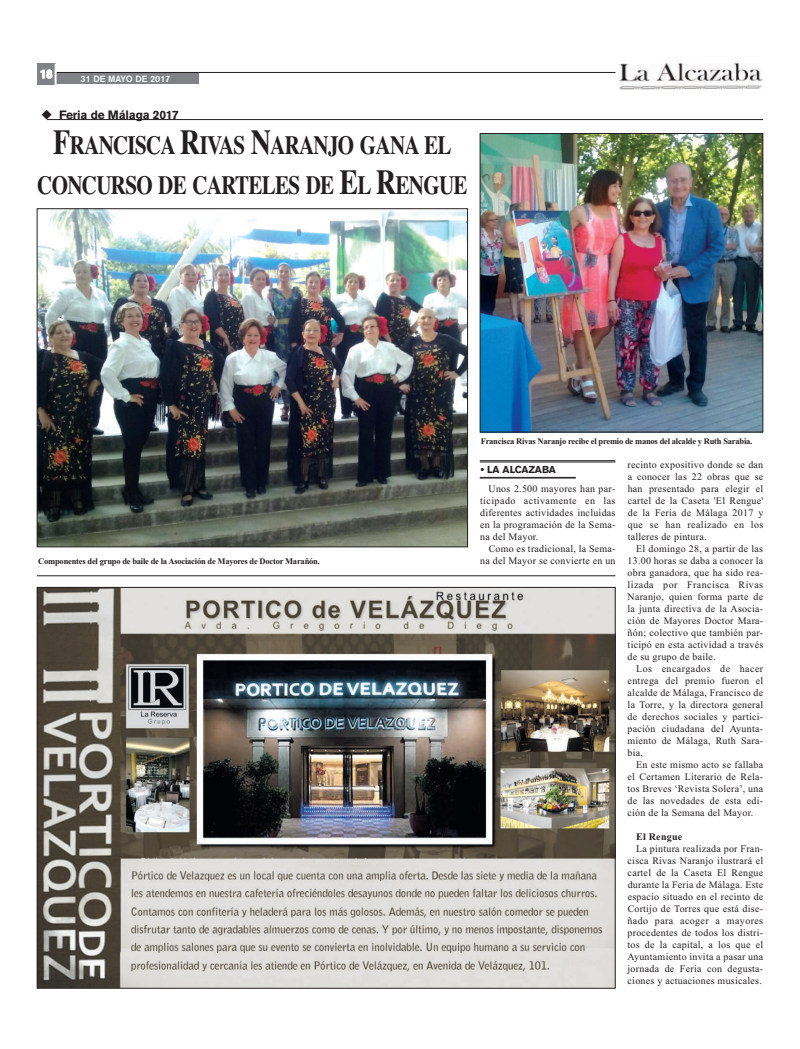
<style>
.page{position:relative;width:800px;height:1049px;background:#fff}
.page>*{position:absolute;margin:0;border:0;box-sizing:border-box;transform-origin:0 0}
.t1{font:700 26.2px/40px "Times";letter-spacing:-.035em;color:#231f20;text-align:center;scale:.8 1}
.t2{font:700 12px "Akzidenz Grotesk BE";letter-spacing:-.015em;color:#231f20}
.t3{font:700 12px "Akzidenz Grotesk BE";color:#fff}
.t4{font:10px/12px "Times New Roman";letter-spacing:.025em;color:#231f20;text-align:justify}
.t5{font:700 10px "Akzidenz Grotesk BE";color:#231f20}
.t6{font:700 10px "Times New Roman";letter-spacing:.025em;color:#231f20}
.t7{font:500 9px "Akzidenz Grotesk BE";color:#fff}
.t8{font:700 8.5px "Times New Roman";letter-spacing:-.025em;color:#231f20}
.s1{font-size:35px}
</style>
<div class="page">
<hr style="left:47px;top:119px;width:716px;height:1px;background:#231f20">
<img style="left:619px;top:63px;width:143px;height:26px">
<div style="left:52px;top:73px;width:147px;height:11px;background:#808285"></div>
<hr style="left:56px;top:72px;width:559px;height:1px;background:#231f20">
<div style="left:37px;top:64px;width:18px;height:21px;background:#808285"></div>
<svg style="left:40px;top:69px;width:13px;height:10px"></svg>
<hr style="left:55px;top:64px;width:2px;height:21px;background:#fff">
<hr style="left:479px;top:460px;width:136px;height:1px;background:#231f20">
<hr style="left:479px;top:462px;width:136px;height:1px;background:#231f20">
<hr style="left:479px;top:477px;width:96px;height:1px;background:#231f20">
<hr style="left:479px;top:478px;width:96px;height:1px;background:#231f20">
<img style="left:39px;top:589px;width:574px;height:397px">
<hr style="left:37px;top:576px;width:578px;height:1px;background:#231f20">
<img style="left:39px;top:210px;width:426px;height:335px">
<div style="left:37px;top:208px;width:430px;height:339px;border:1px solid #231f20"></div>
<img style="left:481px;top:135px;width:280px;height:295px">
<div style="left:479px;top:133px;width:284px;height:299px;border:1px solid #231f20"></div>
<p class="t3" style="left:40px;top:69px;width:14px">18</p>
<p class="t7" style="left:80px;top:76px;width:91px">31 DE MAYO DE 2017</p>
<p class="t2" style="left:41px;top:110px;width:139px">◆ Feria de Málaga 2017</p>
<h1 class="t1" style="left:37px;top:125px;width:539px"><span class="s1">F</span>RANCISCA <span class="s1">R</span>IVAS <span class="s1">N</span>ARANJO GANA EL<br>CONCURSO DE CARTELES DE <span class="s1">E</span>L <span class="s1">R</span>ENGUE</h1>
<p class="t8" style="left:38px;top:556px;width:283px">Componentes del grupo de baile de la Asociación de Mayores de Doctor Marañón.</p>
<p class="t8" style="left:480px;top:436px;width:273px">Francisca Rivas Naranjo recibe el premio de manos del alcalde y Ruth Sarabia.</p>
<p class="t5" style="left:480px;top:465px;width:77px">• LA ALCAZABA</p>
<p class="t4" style="left:480px;top:483px;width:137px;text-indent:9px">Unos 2.500 mayores han par&shy;ticipado activamente en las diferentes actividades incluidas en la programación de la Sema&shy;na del Mayor.</p>
<p class="t4" style="left:480px;top:543px;width:137px;text-align:right">Como es tradicional, la Sema&shy;na del Mayor se convierte en un</p>
<p class="t4" style="left:627px;top:459px;width:137px">recinto expositivo donde se dan a conocer las 22 obras que se han presentado para elegir el cartel de la Caseta 'El Rengue' de la Feria de Málaga 2017 y que se han realizado en los talleres de pintura.</p>
<p class="t4" style="left:627px;top:543px;width:137px;text-indent:9px">El domingo 28, a partir de las 13.00 horas se daba a conocer la obra ganadora, que ha sido rea&shy;lizada por Francisca Rivas Naranjo, quien forma parte de la junta directiva de la Asocia&shy;ción de Mayores Doctor Mara&shy;ñón; colectivo que también par&shy;ticipó en esta actividad a través de su grupo de baile.</p>
<p class="t4" style="left:627px;top:663px;width:137px;text-indent:9px">Los encargados de hacer entrega del premio fueron el alcalde de Málaga, Francisco de la Torre, y la directora general de derechos sociales y partici&shy;pación ciudadana del Ayunta&shy;miento de Málaga, Ruth Sara&shy;bia,</p>
<p class="t4" style="left:627px;top:759px;width:137px;text-indent:9px">En este mismo acto se fallaba el Certamen Literario de Rela&shy;tos Breves ‘Revista Solera’, una de las novedades de esta edi&shy;ción de la Semana del Mayor.</p>
<p class="t6" style="left:636px;top:831px;width:48px">El Rengue</p>
<p class="t4" style="left:627px;top:843px;width:137px;text-indent:9px">La pintura realizada por Fran&shy;cisca Rivas Naranjo ilustrará el cartel de la Caseta El Rengue durante la Feria de Málaga. Este espacio situado en el recinto de Cortijo de Torres que está dise&shy;ñado para acoger a mayores procedentes de todos los distri&shy;tos de la capital, a los que el Ayuntamiento invita a pasar una jornada de Feria con degusta&shy;ciones y actuaciones musicales.</p>
</div>
